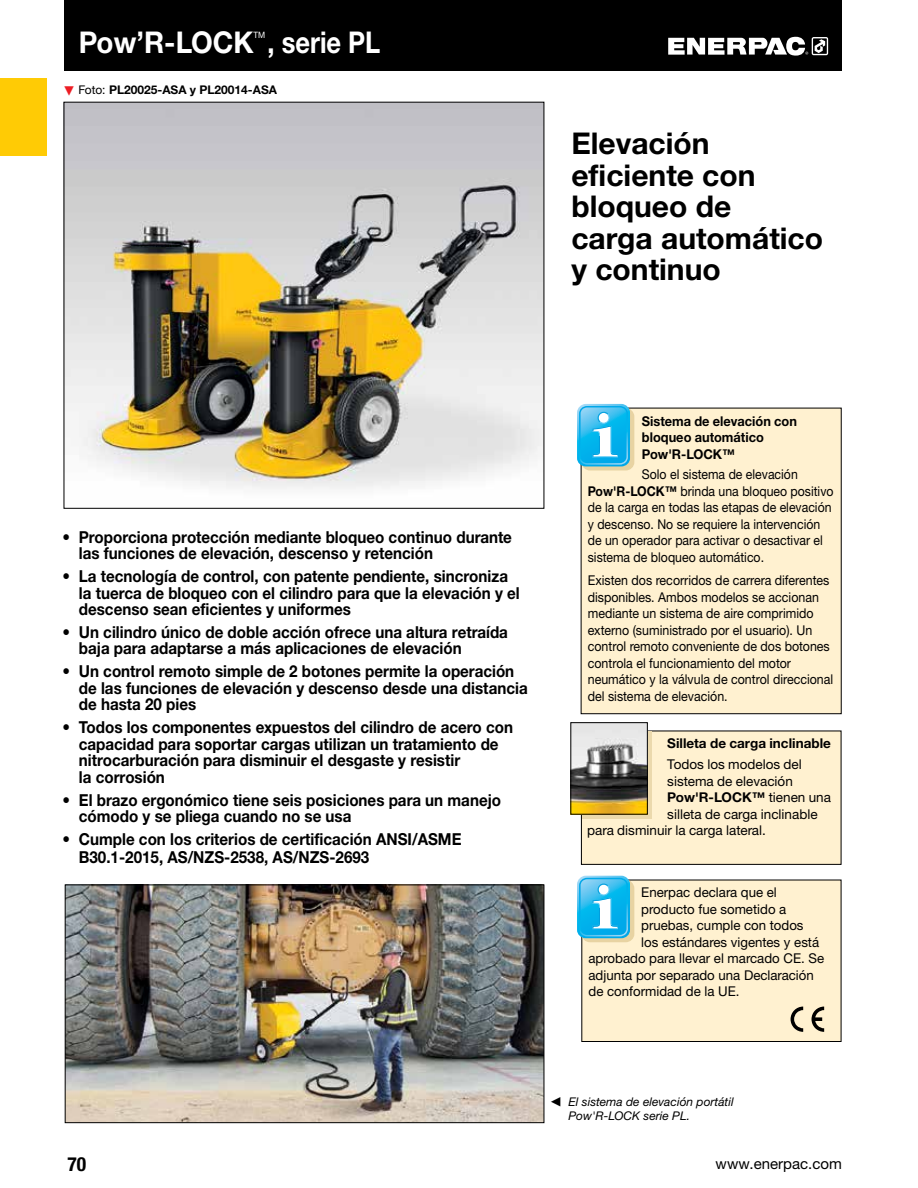
<style>
.page{position:relative;width:918px;height:1188px;background:#fff}
.page>*{position:absolute;margin:0;border:0;box-sizing:border-box;transform-origin:0 0}
.t1{font:700 30px/31.5px "Helvetica Neue LTW1 G";color:#000}
.t2{font:700 30px "Helvetica Neue LTW1 G";color:#fff;scale:.93 1}
.t3{font:700 30px "Helvetica Neue LTW1 G";color:#fff;scale:.85 1}
.t4{font:700 condensed 19.5px "Helvetica Neue LTW1 G";color:#000}
.t5{font:700 16.5px/16.5px "Helvetica Neue LTW1 G";color:#000;scale:.92 1}
.t6{font:15px "Helvetica Neue LTW1 G";color:#000}
.t7{font:13.5px/16.5px "Helvetica Neue LTW1 G";color:#000;scale:.92 1}
.t8{font:13.5px "Helvetica Neue LTW1 G";color:#000}
.t9{font:13.5px/16.5px "Helvetica Neue LTW1 G";color:#000;scale:.91 1}
.t10{font:700 13.5px/16.5px "Helvetica Neue LTW1 G";color:#000;scale:.95 1}
.t11{font:700 13.5px "Helvetica Neue LTW1 G";color:#000}
.t12{font:italic 12px/14.2px "Helvetica Neue LTW1 G";color:#000}
.t13{font:700 12px "Helvetica Neue LTW1 G";color:#000}
.t14{font:8.7px "Helvetica Neue LTW1 G";color:#fff;scale:.93 1}
.s1{color:#ed1d24}
.s2{font-weight:400}
.s3{font-weight:700}
</style>
<div class="page">
<div style="left:0;top:78px;width:46px;height:77px;background:#ffcb05"></div>
<img style="left:66px;top:104px;width:476px;height:385px">
<img style="left:67px;top:887px;width:475px;height:234px">
<div style="left:65px;top:885px;width:479px;height:238px;border:1px solid #000"></div>
<div style="left:581px;top:731px;width:260px;height:134px;background:#fff1d0;border:1px solid #000"></div>
<div style="left:581px;top:880px;width:260px;height:162px;background:#fff1d0;border:1px solid #000"></div>
<div style="left:582px;top:731px;width:69px;height:88px;background:#ebd9ad"></div>
<img style="left:572px;top:724px;width:74px;height:89px">
<div style="left:570px;top:722px;width:78px;height:93px;border:1px solid #000"></div>
<div style="left:581px;top:408px;width:261px;height:306px;background:#fff1d0"></div>
<div style="left:581px;top:408px;width:53px;height:62px;background:#e8d3a2;border-radius:9px"></div>
<svg style="left:577px;top:404px;width:53px;height:62px;background:#42c1ef"></svg>
<div style="left:581px;top:880px;width:53px;height:62px;background:#e8d3a2;border-radius:9px"></div>
<svg style="left:577px;top:876px;width:53px;height:62px;background:#41c1ef"></svg>
<div style="left:64px;top:0;width:778px;height:71px;background:#000"></div>
<svg style="left:668px;top:37px;width:160px;height:19px"></svg>
<svg style="left:791px;top:1007px;width:12px;height:25px"></svg>
<svg style="left:812px;top:1007px;width:12px;height:25px"></svg>
<h1 class="t2" style="left:79px;top:24px;width:189px">Pow’R-LOCK</h1>
<p class="t14" style="left:254px;top:29px;width:14px">TM</p>
<h1 class="t3" style="left:268px;top:24px;width:134px">, serie PL</h1>
<p class="t13" style="left:63px;top:83px;width:216px"><span class="s1">▼</span> <span class="s2">Foto:</span> PL20025-ASA y PL20014-ASA</p>
<h1 class="t1" style="left:571px;top:128px;width:253px">Elevación eficiente con bloqueo de<br>carga automático y continuo</h1>
<p class="t5" style="left:79px;top:528px;width:472px;text-indent:-16px">• Proporciona protección mediante bloqueo continuo durante las funciones de elevación, descenso y retención</p>
<p class="t5" style="left:79px;top:568px;width:481px;text-indent:-16px">• La tecnología de control, con patente pendiente, sincroniza la tuerca de bloqueo con el cilindro para que la elevación y el descenso sean eficientes y uniformes</p>
<p class="t5" style="left:79px;top:624px;width:468px;text-indent:-16px">• Un cilindro único de doble acción ofrece una altura retraída baja para adaptarse a más aplicaciones de elevación</p>
<p class="t5" style="left:79px;top:663px;width:489px;text-indent:-16px">• Un control remoto simple de 2 botones permite la operación de las funciones de elevación y descenso desde una distancia de hasta 20 pies</p>
<p class="t5" style="left:79px;top:719px;width:473px;text-indent:-16px">• Todos los componentes expuestos del cilindro de acero con capacidad para soportar cargas utilizan un tratamiento de nitrocarburación para disminuir el desgaste y resistir<br>la corrosión</p>
<p class="t5" style="left:79px;top:791px;width:461px;text-indent:-16px">• El brazo ergonómico tiene seis posiciones para un manejo cómodo y se pliega cuando no se usa</p>
<p class="t5" style="left:79px;top:830px;width:417px;line-height:18px;text-indent:-16px">• Cumple con los criterios de certificación ANSI/ASME<br>B30.1-2015, AS/NZS‑2538, AS/NZS‑2693</p>
<p class="t10" style="left:642px;top:412px;width:165px">Sistema de elevación con bloqueo automático<br>Pow'R-LOCK™</p>
<p class="t9" style="left:588px;top:466px;width:272px;text-indent:54px">Solo el sistema de elevación <span class="s3">Pow'R-LOCK™</span> brinda una bloqueo positivo de la carga en todas las etapas de elevación y descenso. No se requiere la intervención de un operador para activar o desactivar el sistema de bloqueo automático.</p>
<p class="t7" style="left:588px;top:572px;width:268px">Existen dos recorridos de carrera diferentes disponibles. Ambos modelos se accionan mediante un sistema de aire comprimido externo (suministrado por el usuario). Un control remoto conveniente de dos botones controla el funcionamiento del motor neumático y la válvula de control direccional del sistema de elevación.</p>
<p class="t11" style="left:667px;top:735px;width:165px">Silleta de carga inclinable</p>
<p class="t8" style="left:667px;top:756px;width:136px">Todos los modelos del</p>
<p class="t8" style="left:667px;top:773px;width:127px">sistema de elevación</p>
<p class="t11" style="left:667px;top:789px;width:165px">Pow'R-LOCK™ <span class="s2">tienen una</span></p>
<p class="t8" style="left:667px;top:806px;width:152px">silleta de carga inclinable</p>
<p class="t8" style="left:587px;top:822px;width:180px">para disminuir la carga lateral.</p>
<p class="t8" style="left:641px;top:884px;width:137px">Enerpac declara que el</p>
<p class="t8" style="left:641px;top:901px;width:147px">producto fue sometido a</p>
<p class="t8" style="left:641px;top:917px;width:164px">pruebas, cumple con todos</p>
<p class="t8" style="left:641px;top:934px;width:179px">los estándares vigentes y está</p>
<p class="t8" style="left:589px;top:950px;width:237px">aprobado para llevar el marcado CE. Se</p>
<p class="t8" style="left:589px;top:967px;width:227px">adjunta por separado una Declaración</p>
<p class="t8" style="left:589px;top:983px;width:152px">de conformidad de la UE.</p>
<p class="t12" style="left:569px;top:1095px;width:167px;text-indent:-19px">◀ El sistema de elevación portátil<br>Pow'R-LOCK serie PL.</p>
<p class="t4" style="left:68px;top:1153px;width:20px">70</p>
<p class="t6" style="left:716px;top:1154px;width:128px">www.enerpac.com</p>
</div>
